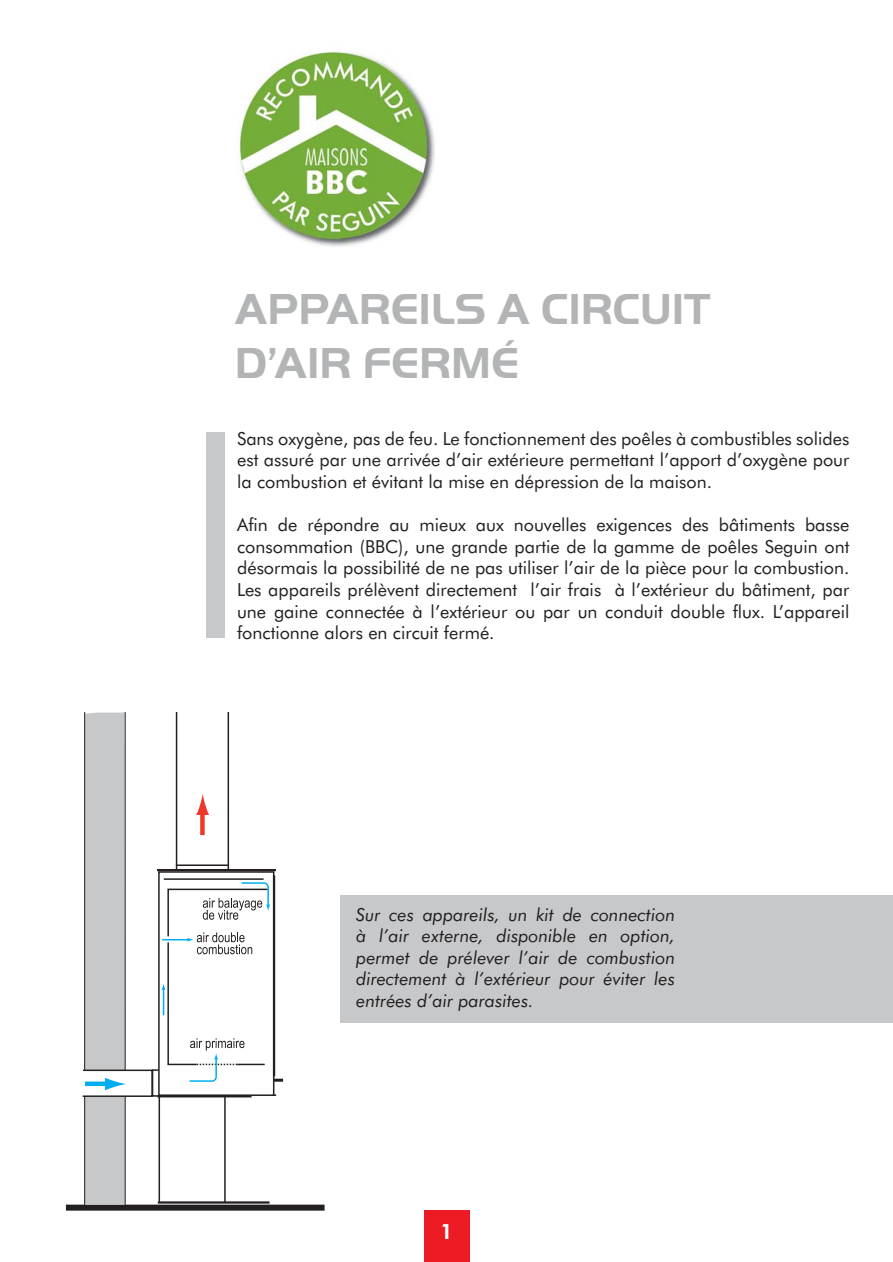
<style>
.page{position:relative;width:893px;height:1262px;background:#fff}
.page>*{position:absolute;margin:0;border:0;box-sizing:border-box;transform-origin:0 0}
.t1{font:700 45px/54px "Handel Got D";color:#b2b4b6}
.t2{font:800 21px "Futura BT";color:#fff}
.t3{font:18px/21.6px "Futura BT";color:#231f20;text-align:justify}
.t4{font:italic 18px/21.6px "Futura BT";color:#231f20;text-align:justify}
</style>
<div class="page">
<div style="left:66px;top:1204px;width:259px;height:6px;background:#231f20"></div>
<div style="left:200px;top:809px;width:5px;height:26px;background:#ef372a"></div>
<svg style="left:196px;top:794px;width:13px;height:21px"></svg>
<hr style="left:157px;top:869px;width:119px;height:2px;background:#231f20">
<div style="left:176px;top:864px;width:53px;height:6px;border:2px solid #231f20"></div>
<hr style="left:164px;top:878px;width:100px;height:1px;background:#231f20">
<hr style="left:273px;top:875px;width:2px;height:201px;background:#231f20">
<hr style="left:158px;top:1201px;width:112px;height:2px;background:#231f20">
<hr style="left:159px;top:1095px;width:1px;height:106px;background:#231f20">
<hr style="left:224px;top:1095px;width:2px;height:107px;background:#231f20">
<hr style="left:176px;top:712px;width:1px;height:153px;background:#231f20">
<hr style="left:228px;top:712px;width:1px;height:153px;background:#231f20">
<svg style="left:84px;top:712px;width:42px;height:492px;background:#bec1c4"></svg>
<svg style="left:151px;top:881px;width:132px;height:216px"></svg>
<img style="left:239px;top:51px;width:196px;height:196px">
<div style="left:340px;top:895px;width:553px;height:128px;background:#c6c8ca"></div>
<div style="left:206px;top:432px;width:19px;height:206px;background:#c6c8ca"></div>
<div style="left:424px;top:1210px;width:45px;height:51px;background:#ed1c24"></div>
<h1 class="t1" style="left:235px;top:281px;width:477px">APPAREILS A CIRCUIT<br>D’AIR FERMÉ</h1>
<p class="t3" style="left:237px;top:429px;width:614px">Sans oxygène, pas de feu. Le fonctionnement des poêles à combustibles solides est assuré par une arrivée d’air extérieure permettant l’apport d’oxygène pour la combustion et évitant la mise en dépression de la maison.</p>
<p class="t3" style="left:237px;top:515px;width:614px">Afin de répondre au mieux aux nouvelles exigences des bâtiments basse consommation (BBC), une grande partie de la gamme de poêles Seguin ont désormais la possibilité de ne pas utiliser l’air de la pièce pour la combustion.<br>Les appareils prélèvent directement l’air frais à l’extérieur du bâtiment, par une gaine connectée à l’extérieur ou par un conduit double flux. L’appareil fonctionne alors en circuit fermé.</p>
<p class="t4" style="left:356px;top:903px;width:320px">Sur ces appareils, un kit de connection à l’air externe, disponible en option, permet de prélever l’air de combustion directement à l’extérieur pour éviter les entrées d’air parasites.</p>
<p class="t2" style="left:440px;top:1224px;width:14px">1</p>
</div>
